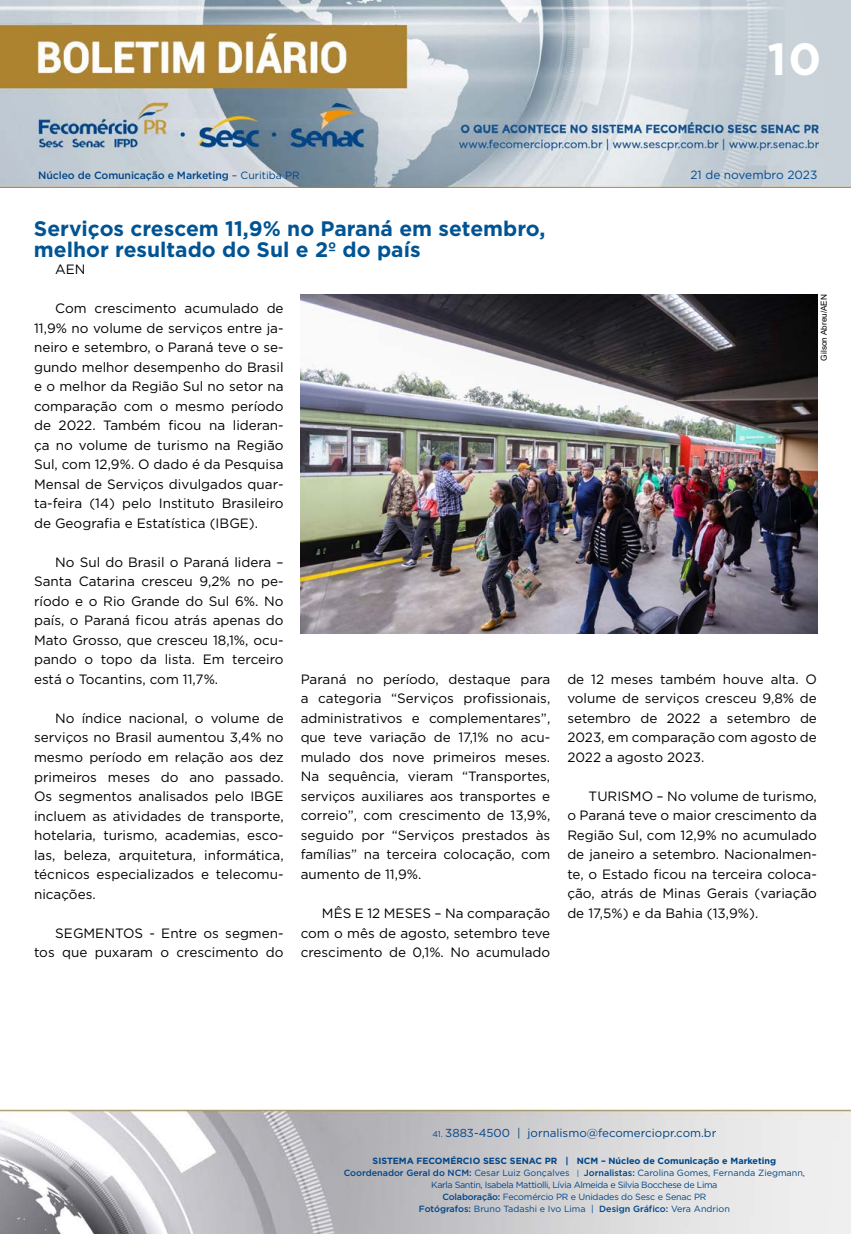
<style>
.page{position:relative;width:851px;height:1234px;background:#fff}
.page>*{position:absolute;margin:0;border:0;box-sizing:border-box;transform-origin:0 0}
.t1{font:700 45px "Gotham";color:#fff}
.t2{font:700 21px/21px "Gotham";color:#005493}
.t3{font:13.5px/19.5px "Gotham";color:#000;text-align:justify}
.t4{font:11.85px "Gotham";color:#004a93}
.t5{font:11.55px "Gotham";color:#004587}
.t6{font:500 10.5px "Gotham";letter-spacing:-.01em;color:#004587}
.t7{font:9px/12px "Gotham";letter-spacing:-.02em;color:#004587;text-align:center}
.t8{font:8.25px "Arial";color:#000}
.s1{font-weight:400}
.s2{font-size:8.25px}
.s3{font-weight:700}
.s4{font-weight:500}
.s5{font-size:7.65px}
</style>
<div class="page">
<img style="left:0;top:0;width:850px;height:188px">
<img style="left:0;top:1109px;width:850px;height:124px">
<img style="left:300px;top:294px;width:517px;height:339px">
<h1 class="t1" style="left:767px;top:29px;width:55px">10</h1>
<p class="t6" style="left:38px;top:168px;width:263px">Núcleo de Comunicação e Marketing <span class="s1">– Curitiba PR</span></p>
<p class="t4" style="left:690px;top:167px;width:128px">21 de novembro 2023</p>
<h2 class="t2" style="left:34px;top:218px;width:513px">Serviços crescem 11,9% no Paraná em setembro, melhor resultado do Sul e 2º do país</h2>
<p class="t3" style="left:55px;top:259px;width:32px">AEN</p>
<p class="t3" style="left:34px;top:298px;width:251px;text-indent:21px">Com crescimento acumulado de 11,9% no volume de serviços entre ja&shy;neiro e setembro, o Paraná teve o se&shy;gundo melhor desempenho do Brasil e o melhor da Região Sul no setor na comparação com o mesmo período de 2022. Também ficou na lideran&shy;ça no volume de turismo na Região Sul, com 12,9%. O dado é da Pesquisa Mensal de Serviços divulgados quar&shy;ta-feira (14) pelo Instituto Brasileiro de Geografia e Estatística (IBGE).</p>
<p class="t3" style="left:34px;top:552px;width:251px;text-indent:21px">No Sul do Brasil o Paraná lidera – Santa Catarina cresceu 9,2% no pe&shy;ríodo e o Rio Grande do Sul 6%. No país, o Paraná ficou atrás apenas do Mato Grosso, que cresceu 18,1%, ocu&shy;pando o topo da lista. Em terceiro está o Tocantins, com 11,7%.</p>
<p class="t3" style="left:34px;top:708px;width:251px;text-indent:21px">No índice nacional, o volume de serviços no Brasil aumentou 3,4% no mesmo período em relação aos dez primeiros meses do ano passado.<br>Os segmentos analisados pelo IBGE incluem as atividades de transporte, hotelaria, turismo, academias, esco&shy;las, beleza, arquitetura, informática, técnicos especializados e telecomu&shy;nicações.</p>
<p class="t3" style="left:34px;top:922px;width:251px;text-align:right">SEGMENTOS - Entre os segmen&shy;tos que puxaram o crescimento do</p>
<p class="t3" style="left:300px;top:669px;width:251px">Paraná no período, destaque para a categoria “Serviços profissionais, administrativos e complementares”, que teve variação de 17,1% no acu&shy;mulado dos nove primeiros meses.<br>Na sequência, vieram “Transportes, serviços auxiliares aos transportes e correio”, com crescimento de 13,9%, seguido por “Serviços prestados às famílias” na terceira colocação, com aumento de 11,9%.</p>
<p class="t3" style="left:300px;top:903px;width:251px;text-indent:21px">MÊS E 12 MESES – Na comparação com o mês de agosto, setembro teve crescimento de 0,1%. No acumulado</p>
<p class="t8" style="left:818px;top:360px;width:68px;rotate:-90deg">Gilson Abreu/AEN</p>
<p class="t3" style="left:567px;top:668px;width:251px">de 12 meses também houve alta. O volume de serviços cresceu 9,8% de setembro de 2022 a setembro de 2023, em comparação com agosto de 2022 a agosto 2023.</p>
<p class="t3" style="left:567px;top:785px;width:251px;text-indent:21px">TURISMO – No volume de turismo, o Paraná teve o maior crescimento da Região Sul, com 12,9% no acumulado de janeiro a setembro. Nacionalmen&shy;te, o Estado ficou na terceira coloca&shy;ção, atrás de Minas Gerais (variação de 17,5%) e da Bahia (13,9%).</p>
<p class="t5" style="left:432px;top:1125px;width:285px"><span class="s2">41.</span> 3883-4500 | jornalismo@fecomerciopr.com.br</p>
<p class="t7" style="left:343px;top:1154px;width:463px"><span class="s3">SISTEMA FECOMÉRCIO SESC SENAC PR | NCM – Núcleo de Comunicação e Marketing </span><span class="s4">Coordenador Geral do NCM:</span> Cesar Luiz Gonçalves <span class="s5">|</span> <span class="s4">Jornalistas:</span> Carolina Gomes, Fernanda Ziegmann, Karla Santin, Isabela Mattiolli, Lívia Almeida e Silvia Bocchese de Lima<br><span class="s4">Colaboração:</span> Fecomércio PR e Unidades do Sesc e Senac PR<br><span class="s4">Fotógrafos:</span> Bruno Tadashi e Ivo Lima | <span class="s4">Design Gráfico:</span> Vera Andrion</p>
</div>
